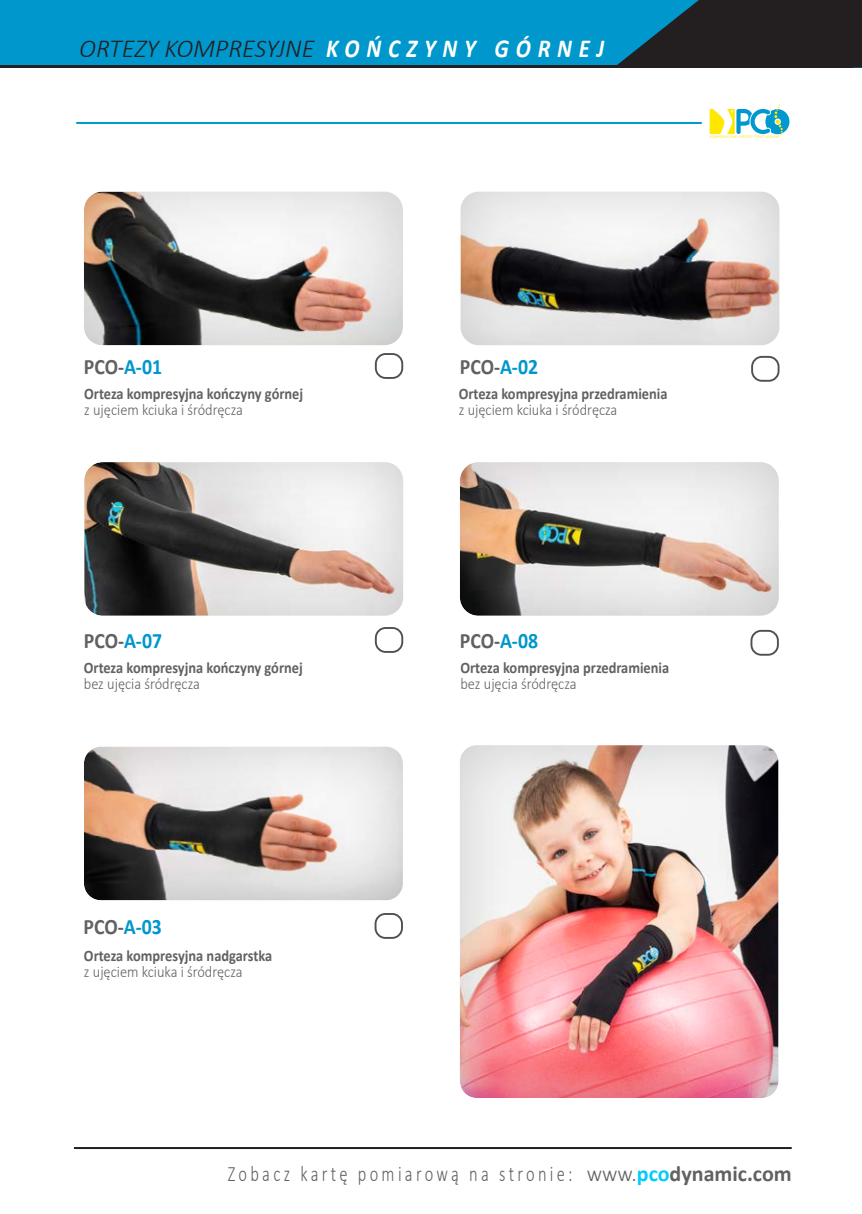
<style>
.page{position:relative;width:862px;height:1214px;background:#fff}
.page>*{position:absolute;margin:0;border:0;box-sizing:border-box;transform-origin:0 0}
.t1{font:italic 300 26px "Calibri";color:#231f20}
.t2{font:300 22px "Calibri";letter-spacing:.2em;color:#616164;scale:.75 1}
.t3{font:700 22px "Calibri";color:#616164;scale:.9 1}
.t4{font:700 16px/16px "Calibri";color:#616164;scale:.9 1}
.s1{font-weight:700;color:#fff}
.s2{color:#0097cd}
.s3{font-weight:300}
.s4{font-weight:700;color:#00ccf9}
.s5{font-weight:700}
</style>
<div class="page">
<div style="left:0;top:0;width:862px;height:68px;background:#0097cd"></div>
<hr style="left:0;top:65px;width:852px;height:3px;background:#231f20">
<svg style="left:617px;top:0;width:245px;height:68px"></svg>
<hr style="left:74px;top:1146px;width:718px;height:2px;background:#231f20">
<div style="left:460px;top:190px;width:322px;height:158px;background:#231f20;opacity:.19"></div>
<div style="left:82px;top:190px;width:324px;height:158px;background:#231f20;opacity:.19"></div>
<div style="left:84px;top:745px;width:322px;height:158px;background:#231f20;opacity:.19"></div>
<div style="left:460px;top:461px;width:322px;height:158px;background:#231f20;opacity:.19"></div>
<div style="left:84px;top:461px;width:322px;height:158px;background:#231f20;opacity:.19"></div>
<div style="left:374px;top:912px;width:29px;height:26px;border:2px solid #505052;border-radius:10px"></div>
<div style="left:751px;top:356px;width:28px;height:26px;border:2px solid #505052;border-radius:10px"></div>
<div style="left:375px;top:353px;width:28px;height:26px;border:2px solid #505052;border-radius:10px"></div>
<div style="left:750px;top:629px;width:29px;height:26px;border:2px solid #505052;border-radius:10px"></div>
<div style="left:375px;top:627px;width:28px;height:25px;border:2px solid #505052;border-radius:10px"></div>
<div style="left:460px;top:744px;width:321px;height:356px;background:#231f20;opacity:.19"></div>
<svg style="left:709px;top:105px;width:80px;height:33px"></svg>
<hr style="left:76px;top:122px;width:626px;height:2px;background:#0097cd">
<p class="t1" style="left:79px;top:32px;width:526px">ORTEZY KOMPRESYJNE <span class="s1">K O Ń C Z Y N Y G Ó R N E J</span></p>
<p class="t3" style="left:84px;top:351px;width:88px">PCO-<span class="s2">A-01</span></p>
<p class="t3" style="left:460px;top:351px;width:88px">PCO-<span class="s2">A-02</span></p>
<p class="t4" style="left:84px;top:385px;width:245px">Orteza kompresyjna kończyny górnej <span class="s3">z ujęciem kciuka i śródręcza</span></p>
<p class="t4" style="left:459px;top:385px;width:233px">Orteza kompresyjna przedramienia <span class="s3">z ujęciem kciuka i śródręcza</span></p>
<p class="t3" style="left:84px;top:625px;width:88px">PCO-<span class="s2">A-07</span></p>
<p class="t3" style="left:460px;top:625px;width:88px">PCO-<span class="s2">A-08</span></p>
<p class="t4" style="left:84px;top:659px;width:245px">Orteza kompresyjna kończyny górnej <span class="s3">bez ujęcia śródręcza</span></p>
<p class="t4" style="left:460px;top:659px;width:233px">Orteza kompresyjna przedramienia <span class="s3">bez ujęcia śródręcza</span></p>
<p class="t3" style="left:84px;top:911px;width:88px">PCO-<span class="s2">A-03</span></p>
<p class="t4" style="left:84px;top:946px;width:211px">Orteza kompresyjna nadgarstka <span class="s3">z ujęciem kciuka i śródręcza</span></p>
<p class="t2" style="left:228px;top:1160px;width:753px">Zobacz kartę pomiarową na stronie: www.<span class="s4">pco</span><span class="s5">dynamic.com</span></p>
</div>
